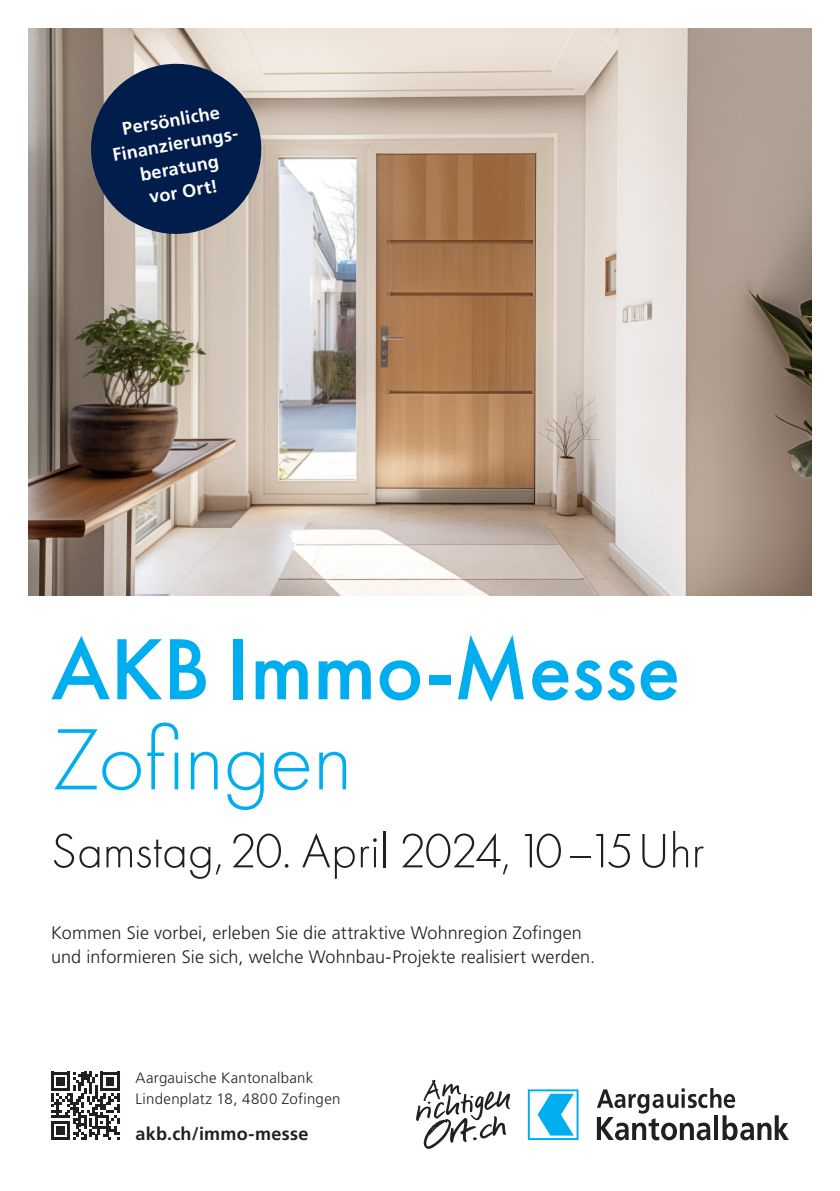
<style>
.page{position:relative;width:840px;height:1191px;background:#fff}
.page>*{position:absolute;margin:0;border:0;box-sizing:border-box;transform-origin:0 0}
.t1{font:500 90px "Futura PT";color:#00aeef}
.t2{font:300 90px "Futura PT";letter-spacing:-.005em;color:#00aeef}
.t3{font:300 50px "Futura PT";letter-spacing:.005em;color:#231f20}
.t4{font:18px/24px "Frutiger LT 45 Lt";letter-spacing:.01em;color:#231f20}
.t5{font:18px/24px "Frutiger LT 65 Bd";color:#fff;text-align:center}
.t6{font:18px "Frutiger LT 65 Bd";letter-spacing:.015em;color:#231f20}
.t7{font:15px/21px "Frutiger LT 45 Lt";letter-spacing:.02em;color:#231f20}
</style>
<div class="page">
<img style="left:28px;top:28px;width:783px;height:567px">
<svg style="left:84px;top:57px;width:184px;height:184px;background:#3d4c68"></svg>
<svg style="left:51px;top:1071px;width:68px;height:69px"></svg>
<svg style="left:596px;top:1088px;width:192px;height:52px"></svg>
<svg style="left:527px;top:1089px;width:51px;height:51px"></svg>
<svg style="left:416px;top:1079px;width:94px;height:70px"></svg>
<p class="t5" style="left:106px;top:120px;width:132px;rotate:-10deg">Persönliche<br>Finanzierungs&shy;beratung<br>vor Ort!</p>
<h1 class="t1" style="left:51px;top:615px;width:630px">AKB Immo-Messe</h1>
<h1 class="t2" style="left:51px;top:708px;width:303px">Zofingen</h1>
<h2 class="t3" style="left:51px;top:822px;width:654px">Samstag, 20. April 2024, 10–15Uhr</h2>
<p class="t4" style="left:51px;top:921px;width:545px">Kommen Sie vorbei, erleben Sie die attraktive Wohnregion Zofingen und informieren Sie sich, welche Wohnbau-Projekte realisiert werden.</p>
<p class="t7" style="left:135px;top:1067px;width:206px">Aargauische Kantonalbank<br>Lindenplatz 18, 4800 Zofingen</p>
<p class="t6" style="left:135px;top:1123px;width:174px">akb.ch/immo-messe</p>
</div>
